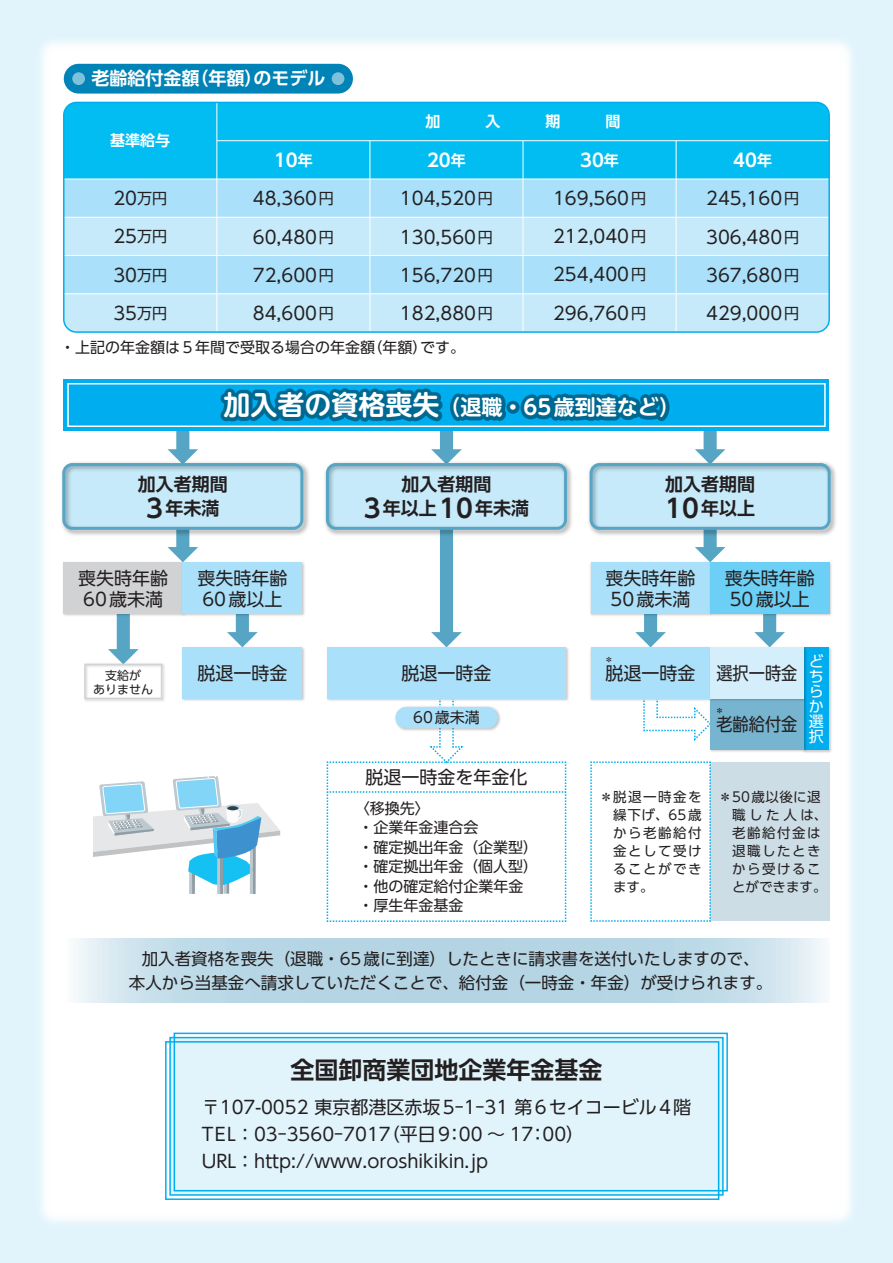
<style>
.page{position:relative;width:893px;height:1263px;background:#fff}
.page>*{position:absolute;margin:0;border:0;box-sizing:border-box;transform-origin:0 0}
.t1{font:700 24px "UD Shin Go Pro De";color:#231f20}
.t2{font:700 21px "UD Shin M Go Pro De";color:#fff}
.t3{font:18px/38.2px "UD Shin Go Pro";color:#231f20}
.t4{font:700 18px/24.8px "UD Shin Go Pro De";color:#231f20;text-align:center}
.t5{font:700 18px "UD Shin Go Pro De";color:#fff}
.t6{font:18px "UD Shin Go Pro";color:#231f20;scale:.9 1}
.t7{font:16.5px/24px "UD Shin Go Pro";color:#231f20;text-align:center}
.t8{font:15px/19.5px "UD Shin Go Pro";color:#231f20}
.t9{font:15px/15px "UD Shin Go Pro";color:#fff;text-align:justify}
.t10{font:700 15px "UD Shin Go Pro De";color:#fff}
.t11{font:13.5px/18px "UD Shin Go Pro";letter-spacing:.11em;color:#231f20;text-align:justify}
.t12{font:12px/13.5px "UD Shin Go Pro";color:#231f20;text-align:center}
.t13{font:9px "UD Shin Go Pro";color:#231f20}
.s1{font-size:15px}
.s2{font-size:27px}
.s3{font-size:25.5px}
</style>
<div class="page">
<img style="left:0;top:0;width:893px;height:1263px">
<svg style="left:64px;top:939px;width:765px;height:63px;background:#c0dbe8"></svg>
<svg style="left:168px;top:538px;width:30px;height:22px"></svg>
<svg style="left:108px;top:618px;width:31px;height:43px"></svg>
<svg style="left:227px;top:618px;width:31px;height:27px"></svg>
<svg style="left:431px;top:538px;width:31px;height:107px"></svg>
<svg style="left:695px;top:538px;width:30px;height:22px"></svg>
<svg style="left:168px;top:430px;width:30px;height:29px"></svg>
<svg style="left:695px;top:430px;width:30px;height:29px"></svg>
<svg style="left:635px;top:618px;width:31px;height:27px"></svg>
<svg style="left:642px;top:703px;width:66px;height:40px"></svg>
<svg style="left:754px;top:618px;width:31px;height:27px"></svg>
<div style="left:710px;top:762px;width:119px;height:159px;background:#cddde6"></div>
<img style="left:808px;top:645px;width:26px;height:109px">
<div style="left:804px;top:647px;width:25px;height:102px;background:#00aeef"></div>
<div style="left:169px;top:1037px;width:555px;height:159px;background:#e1f4fc;border:2px solid #00aeef"></div>
<div style="left:165px;top:1041px;width:554px;height:159px;border:2px solid #00aeef"></div>
<div style="left:174px;top:1032px;width:554px;height:159px;border:2px solid #00aeef"></div>
<div style="left:64px;top:379px;width:765px;height:51px;background:#00aeef"></div>
<div style="left:67px;top:383px;width:759px;height:44px;border:2px solid #fff"></div>
<img style="left:58px;top:459px;width:254px;height:79px">
<div style="left:62px;top:463px;width:241px;height:67px;border:3px solid #56a5c4;border-radius:9px"></div>
<img style="left:585px;top:459px;width:254px;height:79px">
<div style="left:590px;top:463px;width:241px;height:67px;border:3px solid #56a5c4;border-radius:9px"></div>
<img style="left:322px;top:459px;width:254px;height:79px">
<div style="left:326px;top:463px;width:241px;height:67px;border:3px solid #56a5c4;border-radius:9px"></div>
<img style="left:62px;top:560px;width:119px;height:58px">
<div style="left:64px;top:562px;width:119px;height:51px;background:#d1d2d4"></div>
<img style="left:181px;top:560px;width:125px;height:58px">
<div style="left:183px;top:562px;width:119px;height:51px;background:#aae0f9"></div>
<img style="left:589px;top:645px;width:119px;height:58px">
<div style="left:591px;top:647px;width:119px;height:51px;background:#aae0f9"></div>
<img style="left:708px;top:703px;width:100px;height:51px">
<div style="left:710px;top:698px;width:94px;height:51px;background:#76b4cf"></div>
<img style="left:708px;top:645px;width:100px;height:58px">
<div style="left:710px;top:647px;width:94px;height:51px;background:#d4effb"></div>
<svg style="left:590px;top:761px;width:122px;height:161px"></svg>
<svg style="left:326px;top:703px;width:241px;height:220px"></svg>
<img style="left:325px;top:645px;width:245px;height:58px">
<div style="left:327px;top:647px;width:239px;height:51px;background:#aae0f9"></div>
<svg style="left:217px;top:357px;width:293px;height:107px"></svg>
<div style="left:507px;top:401px;width:13px;height:13px;border:8px solid #006991;border-radius:50%"></div>
<svg style="left:517px;top:358px;width:158px;height:130px"></svg>
<div style="left:64px;top:179px;width:765px;height:38px;background:#aae0f9"></div>
<div style="left:64px;top:217px;width:765px;height:39px;background:#c6eafa"></div>
<div style="left:64px;top:256px;width:765px;height:38px;background:#aae0f9"></div>
<div style="left:64px;top:102px;width:765px;height:77px;background:#01bdf2"></div>
<div style="left:64px;top:294px;width:765px;height:38px;background:#c6eafa"></div>
<hr style="left:370px;top:141px;width:1px;height:191px;background:#fff">
<hr style="left:216px;top:102px;width:1px;height:230px;background:#fff">
<hr style="left:523px;top:141px;width:1px;height:191px;background:#fff">
<hr style="left:676px;top:141px;width:1px;height:191px;background:#fff">
<hr style="left:217px;top:140px;width:612px;height:1px;background:#fff">
<hr style="left:64px;top:179px;width:765px;height:1px;background:#fff">
<hr style="left:64px;top:217px;width:765px;height:1px;background:#fff">
<hr style="left:64px;top:293px;width:765px;height:1px;background:#fff">
<hr style="left:64px;top:255px;width:765px;height:1px;background:#fff">
<img style="left:589px;top:560px;width:119px;height:58px">
<div style="left:591px;top:562px;width:119px;height:51px;background:#aae0f9"></div>
<img style="left:708px;top:560px;width:126px;height:58px">
<div style="left:710px;top:562px;width:119px;height:51px;background:#6bcff6"></div>
<img style="left:82px;top:661px;width:85px;height:43px">
<div style="left:84px;top:664px;width:78px;height:35px;border:2px solid #d1d2d4"></div>
<img style="left:181px;top:645px;width:125px;height:58px">
<div style="left:183px;top:647px;width:119px;height:51px;background:#aae0f9"></div>
<div style="left:64px;top:64px;width:289px;height:30px;background:#0083b6;border-radius:15px"></div>
<svg style="left:72px;top:72px;width:13px;height:13px"></svg>
<div style="left:332px;top:72px;width:12px;height:13px;background:#7fc0da;border-radius:50%"></div>
<svg style="left:93px;top:776px;width:187px;height:118px"></svg>
<img style="left:393px;top:705px;width:109px;height:27px">
<div style="left:395px;top:707px;width:102px;height:21px;background:#aae0f9;border-radius:11px"></div>
<div style="left:63px;top:102px;width:767px;height:231px;border:2px solid #00aeef;border-radius:13px"></div>
<p class="t5" style="left:91px;top:64px;width:235px">老齢給付金額（年額）のモデル</p>
<p class="t10" style="left:110px;top:128px;width:61px">基準給与</p>
<p class="t3" style="left:113px;top:179px;width:55px;text-align:justify">20<span class="s1">万円</span>25<span class="s1">万円</span>30<span class="s1">万円</span>35<span class="s1">万円</span></p>
<p class="t5" style="left:274px;top:146px;width:40px">10<span class="s1">年</span></p>
<p class="t3" style="left:253px;top:179px;width:83px;text-align:justify">48,360<span class="s1">円</span>60,480<span class="s1">円</span>72,600<span class="s1">円</span>84,600<span class="s1">円</span></p>
<p class="t5" style="left:427px;top:146px;width:40px">20<span class="s1">年</span></p>
<p class="t3" style="left:400px;top:179px;width:94px;text-align:justify">104,520<span class="s1">円</span>130,560<span class="s1">円</span>156,720<span class="s1">円</span>182,880<span class="s1">円</span></p>
<p class="t8" style="left:60px;top:337px;width:407px">・上記の年金額は５年間で受取る場合の年金額（年額）です。</p>
<p class="t5" style="left:580px;top:146px;width:40px">30<span class="s1">年</span></p>
<p class="t5" style="left:733px;top:146px;width:40px">40<span class="s1">年</span></p>
<p class="t3" style="left:706px;top:179px;width:94px;text-align:justify">245,160<span class="s1">円</span>306,480<span class="s1">円</span>367,680<span class="s1">円</span>429,000<span class="s1">円</span></p>
<p class="t3" style="left:553px;top:178px;width:94px;text-align:justify">169,560<span class="s1">円</span>212,040<span class="s1">円</span>254,400<span class="s1">円</span>296,760<span class="s1">円</span></p>
<p class="t2" style="left:224px;top:390px;width:458px"><span class="s2">加入者の資格喪失</span>（退職・65歳到達など）</p>
<p class="t4" style="left:138px;top:471px;width:91px">加入者期間<br><span class="s3">3</span>年未満</p>
<p class="t4" style="left:364px;top:471px;width:167px">加入者期間<br><span class="s3">3</span>年以上<span class="s3">10</span>年未満</p>
<p class="t4" style="left:665px;top:471px;width:91px;text-align:left">加入者期間<br><span class="s3">10</span>年以上</p>
<p class="t3" style="left:78px;top:567px;width:91px;line-height:21px">喪失時年齢<br>60歳未満</p>
<p class="t3" style="left:197px;top:567px;width:91px;line-height:21px">喪失時年齢<br>60歳以上</p>
<p class="t3" style="left:606px;top:567px;width:91px;line-height:21px">喪失時年齢<br>50歳未満</p>
<p class="t3" style="left:725px;top:567px;width:92px;line-height:21px">喪失時年齢<br>50歳以上</p>
<p class="t12" style="left:93px;top:669px;width:61px">支給が<br>ありません</p>
<p class="t3" style="left:197px;top:653px;width:91px">脱退一時金</p>
<p class="t3" style="left:401px;top:653px;width:91px">脱退一時金</p>
<p class="t8" style="left:413px;top:707px;width:68px">60歳未満</p>
<p class="t3" style="left:365px;top:758px;width:163px">脱退一時金を年金化</p>
<p class="t13" style="left:604px;top:652px;width:10px">＊</p>
<p class="t3" style="left:606px;top:653px;width:91px">脱退一時金</p>
<p class="t6" style="left:716px;top:658px;width:92px">選択一時金</p>
<p class="t6" style="left:716px;top:709px;width:92px">老齢給付金</p>
<p class="t13" style="left:715px;top:703px;width:10px">＊</p>
<p class="t9" style="left:809px;top:653px;width:16px">どちらか選択</p>
<p class="t8" style="left:355px;top:798px;width:185px">〈移換先〉<br>・企業年金連合会<br>・確定拠出年金（企業型）・確定拠出年金（個人型）・他の確定給付企業年金・厚生年金基金</p>
<p class="t11" style="left:613px;top:787px;width:90px;text-indent:-14px">＊脱退一時金を繰下げ、65歳から老齢給付金として受けることができます。</p>
<p class="t11" style="left:732px;top:787px;width:97px;text-align:left;text-indent:-14px">＊50歳以後に退職した人は、老齢給付金は退職したときから受けることができます。</p>
<p class="t7" style="left:129px;top:946px;width:645px">加入者資格を喪失（退職・65歳に到達）したときに請求書を送付いたしますので、<br>本人から当基金へ請求していただくことで、給付金（一時金・年金）が受けられます。</p>
<h1 class="t1" style="left:290px;top:1051px;width:313px">全国卸商業団地企業年金基金</h1>
<p class="t3" style="left:202px;top:1093px;width:491px;line-height:27px">〒107-0052 東京都港区赤坂5-1-31 第6セイコービル4階<br>TEL：03-3560-7017（平日9：00 ～ 17：00）<br>URL：http://www.oroshikikin.jp</p>
</div>
